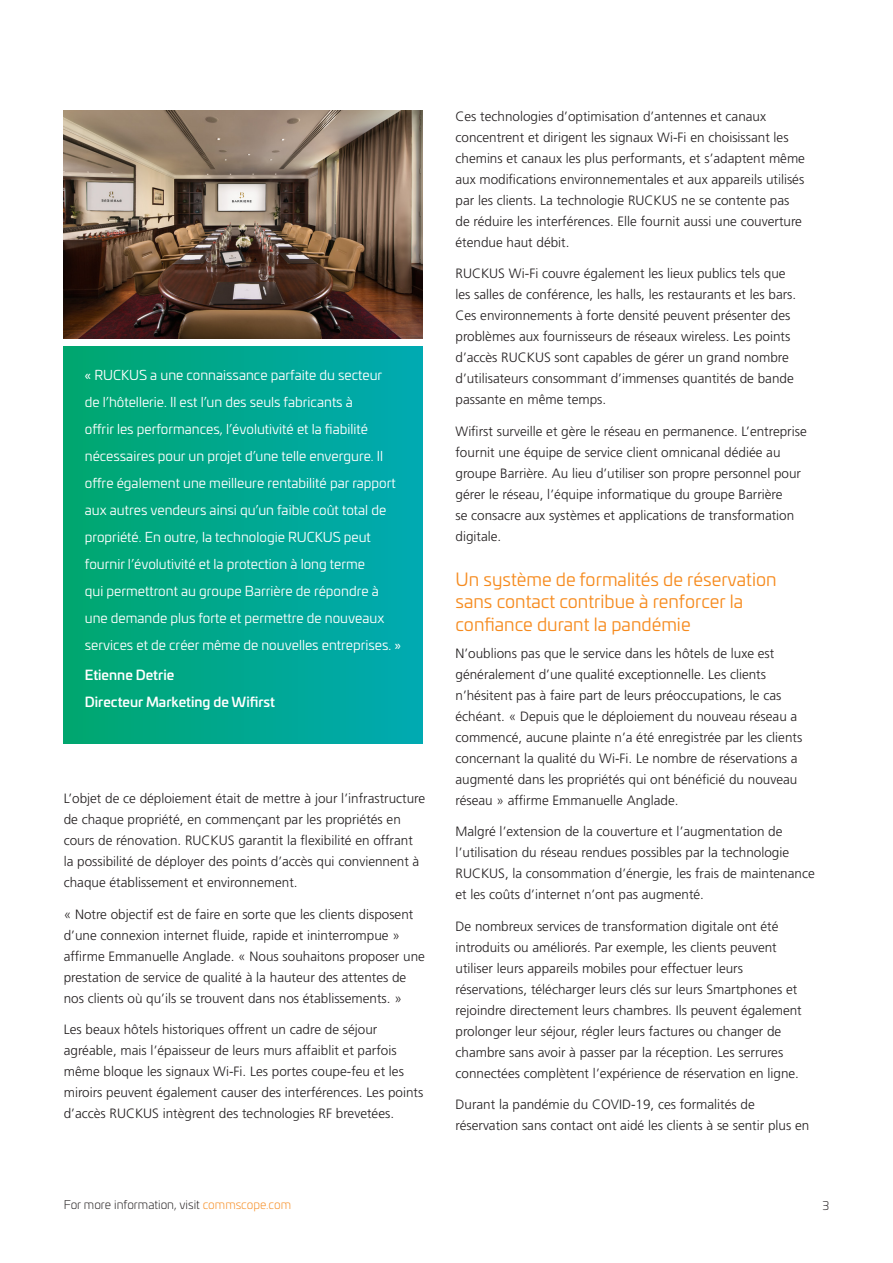
<style>
.page{position:relative;width:893px;height:1263px;background:#fff}
.page>*{position:absolute;margin:0;border:0;box-sizing:border-box;transform-origin:0 0}
.CS_Subhead_12pt_Oran{font:18px/22.5px "Univia Pro";color:#f68b1f}
.CS_Body_text_9pt{font:300 13.5px/21px "Frutiger LT Pro";color:#231f20}
.CS_Quote_Box_text_9p{font:13.5px/27px "Univia Pro";color:#fff}
.CS_Quote_Attribute_9{font:500 13.5px "Univia Pro";color:#fff}
.t1{font:300 12px "Univia Pro";color:#231f20}
.s1{color:#f68b1f}
</style>
<div class="page">
<div style="left:63px;top:347px;width:360px;height:396px;background:linear-gradient(to right,#00a66e,#00aab2)"></div>
<img style="left:63px;top:111px;width:360px;height:227px">
<p class="CS_Quote_Box_text_9p" style="left:85px;top:361px;width:318px">« RUCKUS a une connaissance parfaite du secteur<br>de l’hôtellerie. Il est l’un des seuls fabricants à<br>offrir les performances, l’évolutivité et la fiabilité nécessaires pour un projet d’une telle envergure. Il offre également une meilleure rentabilité par rapport aux autres vendeurs ainsi qu’un faible coût total de propriété. En outre, la technologie RUCKUS peut fournir l’évolutivité et la protection à long terme<br>qui permettront au groupe Barrière de répondre à une demande plus forte et permettre de nouveaux services et de créer même de nouvelles entreprises. »</p>
<p class="CS_Quote_Attribute_9" style="left:85px;top:665px;width:91px">Etienne Detrie</p>
<p class="CS_Quote_Attribute_9" style="left:85px;top:692px;width:192px">Directeur Marketing de Wifirst</p>
<p class="CS_Body_text_9pt" style="left:64px;top:788px;width:363px">L’objet de ce déploiement était de mettre à jour l’infrastructure de chaque propriété, en commençant par les propriétés en cours de rénovation. RUCKUS garantit la flexibilité en offrant la possibilité de déployer des points d’accès qui conviennent à chaque établissement et environnement.</p>
<p class="CS_Body_text_9pt" style="left:64px;top:903px;width:363px">« Notre objectif est de faire en sorte que les clients disposent d’une connexion internet fluide, rapide et ininterrompue » affirme Emmanuelle Anglade. « Nous souhaitons proposer une prestation de service de qualité à la hauteur des attentes de nos clients où qu’ils se trouvent dans nos établissements. »</p>
<p class="CS_Body_text_9pt" style="left:64px;top:1019px;width:361px">Les beaux hôtels historiques offrent un cadre de séjour agréable, mais l’épaisseur de leurs murs affaiblit et parfois même bloque les signaux Wi-Fi. Les portes coupe-feu et les miroirs peuvent également causer des interférences. Les points d’accès RUCKUS intègrent des technologies RF brevetées.</p>
<p class="CS_Body_text_9pt" style="left:455px;top:106px;width:351px">Ces technologies d’optimisation d’antennes et canaux concentrent et dirigent les signaux Wi-Fi en choisissant les chemins et canaux les plus performants, et s’adaptent même aux modifications environnementales et aux appareils utilisés par les clients. La technologie RUCKUS ne se contente pas de réduire les interférences. Elle fournit aussi une couverture étendue haut débit.</p>
<p class="CS_Body_text_9pt" style="left:455px;top:263px;width:342px">RUCKUS Wi-Fi couvre également les lieux publics tels que les salles de conférence, les halls, les restaurants et les bars.<br>Ces environnements à forte densité peuvent présenter des problèmes aux fournisseurs de réseaux wireless. Les points d’accès RUCKUS sont capables de gérer un grand nombre d’utilisateurs consommant d’immenses quantités de bande passante en même temps.</p>
<p class="CS_Body_text_9pt" style="left:455px;top:421px;width:353px">Wifirst surveille et gère le réseau en permanence. L’entreprise fournit une équipe de service client omnicanal dédiée au groupe Barrière. Au lieu d’utiliser son propre personnel pour gérer le réseau, l’équipe informatique du groupe Barrière<br>se consacre aux systèmes et applications de transformation digitale.</p>
<p class="CS_Subhead_12pt_Oran" style="left:455px;top:567px;width:323px">Un système de formalités de réservation sans contact contribue à renforcer la confiance durant la pandémie</p>
<p class="CS_Body_text_9pt" style="left:455px;top:643px;width:348px">N’oublions pas que le service dans les hôtels de luxe est généralement d’une qualité exceptionnelle. Les clients n’hésitent pas à faire part de leurs préoccupations, le cas échéant. « Depuis que le déploiement du nouveau réseau a commencé, aucune plainte n’a été enregistrée par les clients concernant la qualité du Wi-Fi. Le nombre de réservations a augmenté dans les propriétés qui ont bénéficié du nouveau réseau » affirme Emmanuelle Anglade.</p>
<p class="CS_Body_text_9pt" style="left:455px;top:821px;width:361px">Malgré l’extension de la couverture et l’augmentation de l’utilisation du réseau rendues possibles par la technologie RUCKUS, la consommation d’énergie, les frais de maintenance et les coûts d’internet n’ont pas augmenté.</p>
<p class="CS_Body_text_9pt" style="left:455px;top:916px;width:348px">De nombreux services de transformation digitale ont été introduits ou améliorés. Par exemple, les clients peuvent utiliser leurs appareils mobiles pour effectuer leurs réservations, télécharger leurs clés sur leurs Smartphones et rejoindre directement leurs chambres. Ils peuvent également prolonger leur séjour, régler leurs factures ou changer de chambre sans avoir à passer par la réception. Les serrures connectées complètent l’expérience de réservation en ligne.</p>
<p class="CS_Body_text_9pt" style="left:455px;top:1094px;width:355px">Durant la pandémie du COVID-19, ces formalités de réservation sans contact ont aidé les clients à se sentir plus en</p>
<p class="t1" style="left:64px;top:1196px;width:229px">For more information, visit <span class="s1">commscope.com</span></p>
<p class="t1" style="left:822px;top:1197px;width:8px">3</p>
</div>
